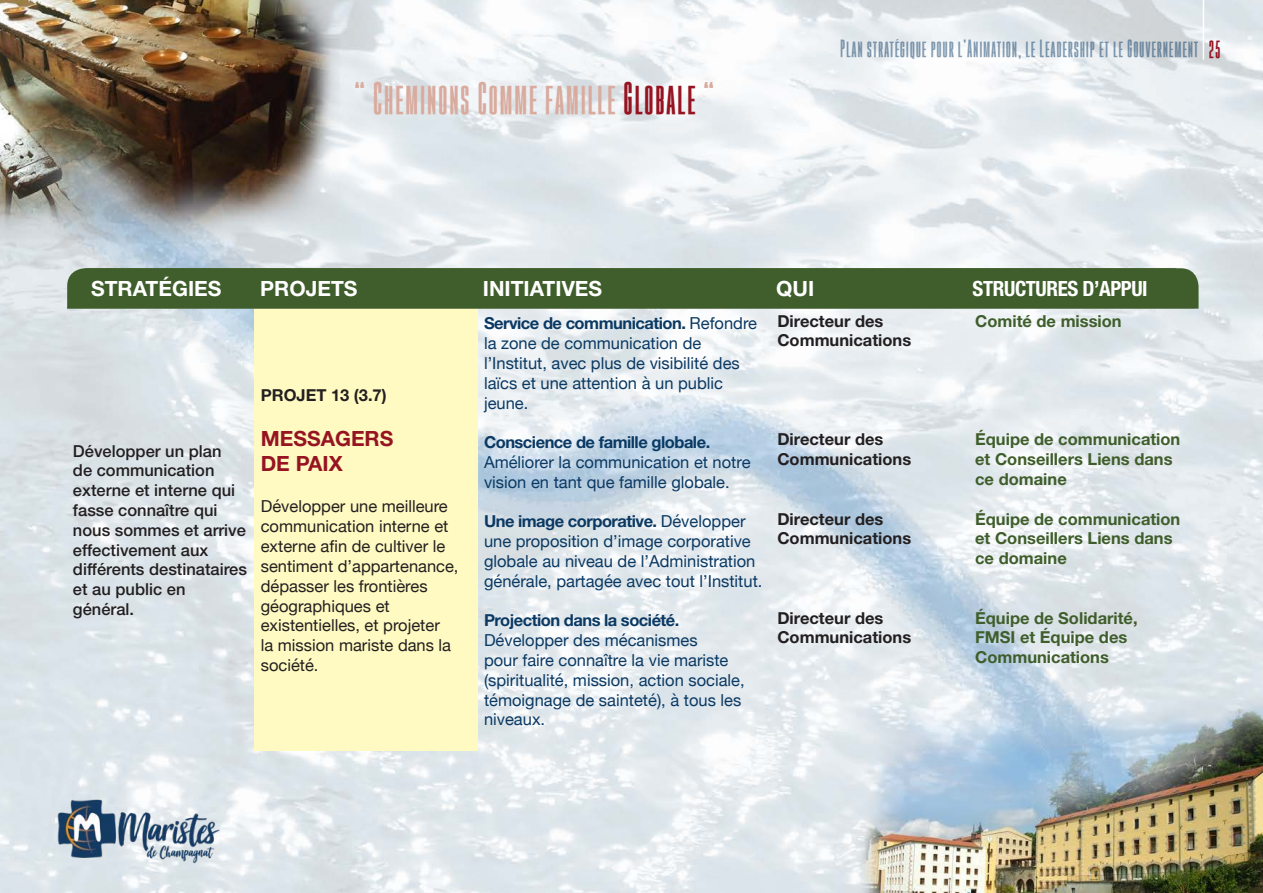
<style>
.page{position:relative;width:1263px;height:893px;background:#fff}
.page>*{position:absolute;margin:0;border:0;box-sizing:border-box;transform-origin:0 0}
.t1{font:700 33px "Gobold High";letter-spacing:.04em;color:#d9ab9e}
.t2{font:700 21px "Helvetica Neue";color:#fff}
.t3{font:700 condensed 21px "Helvetica Neue";letter-spacing:-.02em;color:#fff}
.t4{font:700 21px "Helvetica Neue";color:#961421}
.t5{font:700 18px "Gobold High";letter-spacing:.04em;color:#0a3963}
.t6{font:16.5px/19.8px "Helvetica Neue";color:#0a3963}
.t7{font:16.5px/19.8px "Helvetica Neue";color:#231f20}
.t8{font:700 16.5px/19.8px "Helvetica Neue";color:#3f5e2b}
.t9{font:500 16.5px/19.8px "Helvetica Neue";color:#231f20}
.t10{font:700 16.5px "Helvetica Neue";color:#231f20}
.s1{color:#961421}
.s2{font-weight:700}
</style>
<div class="page">
<img style="left:0;top:0;width:1263px;height:893px">
<img style="left:54px;top:791px;width:166px;height:73px">
<hr style="left:1203px;top:0;width:1px;height:60px;background:#fff">
<div style="left:255px;top:308px;width:223px;height:443px;background:#fffac1"></div>
<svg style="left:67px;top:268px;width:1131px;height:41px;background:#5a744a"></svg>
<div style="left:85px;top:268px;width:1091px;height:40px;background:#3f5e2b"></div>
<p class="t1" style="left:354px;top:78px;width:362px">“ Cheminons Comme famille <span class="s1">Globale</span> “</p>
<p class="t5" style="left:840px;top:37px;width:382px">Plan stratégique pour l’Animation, le Leadership et le Gouvernement <span class="s1">25</span></p>
<p class="t2" style="left:91px;top:276px;width:132px">STRATÉGIES</p>
<p class="t2" style="left:260px;top:276px;width:99px">PROJETS</p>
<p class="t2" style="left:483px;top:276px;width:121px">INITIATIVES</p>
<p class="t2" style="left:776px;top:276px;width:40px">QUI</p>
<p class="t3" style="left:972px;top:276px;width:177px">STRUCTURES D’APPUI</p>
<p class="t9" style="left:73px;top:441px;width:175px">Développer un plan<br>de communication externe et interne qui fasse connaître qui nous sommes et arrive effectivement aux différents destinataires et au public en général.</p>
<p class="t10" style="left:261px;top:385px;width:127px">PROJET 13 (3.7)</p>
<p class="t4" style="left:261px;top:425px;width:134px">MESSAGERS</p>
<p class="t4" style="left:261px;top:451px;width:84px">DE PAIX</p>
<p class="t7" style="left:261px;top:498px;width:199px">Développer une meilleure communication interne et externe afin de cultiver le sentiment d’appartenance, dépasser les frontières géographiques et existentielles, et projeter<br>la mission mariste dans la société.</p>
<p class="t6" style="left:484px;top:315px;width:275px"><span class="s2">Service de communication.</span> Refondre la zone de communication de l’Institut, avec plus de visibilité des laïcs et une attention à un public jeune.</p>
<p class="t6" style="left:484px;top:433px;width:268px"><span class="s2">Conscience de famille globale.<br></span>Améliorer la communication et notre vision en tant que famille globale.</p>
<p class="t6" style="left:484px;top:513px;width:280px"><span class="s2">Une image corporative.</span> Développer une proposition d’image corporative globale au niveau de l’Administration générale, partagée avec tout l’Institut.</p>
<p class="t6" style="left:484px;top:612px;width:262px"><span class="s2">Projection dans la société.<br></span>Développer des mécanismes<br>pour faire connaître la vie mariste (spiritualité, mission, action sociale, témoignage de sainteté), à tous les niveaux.</p>
<p class="t10" style="left:777px;top:310px;width:108px">Directeur des</p>
<p class="t10" style="left:777px;top:330px;width:135px">Communications</p>
<p class="t10" style="left:777px;top:429px;width:108px">Directeur des</p>
<p class="t10" style="left:777px;top:449px;width:135px">Communications</p>
<p class="t10" style="left:777px;top:508px;width:108px">Directeur des</p>
<p class="t10" style="left:777px;top:528px;width:135px">Communications</p>
<p class="t10" style="left:777px;top:607px;width:108px">Directeur des</p>
<p class="t10" style="left:777px;top:627px;width:135px">Communications</p>
<p class="t8" style="left:975px;top:310px;width:148px">Comité de mission</p>
<p class="t8" style="left:975px;top:429px;width:207px">Équipe de communication et Conseillers Liens dans ce domaine</p>
<p class="t8" style="left:975px;top:508px;width:207px">Équipe de communication et Conseillers Liens dans ce domaine</p>
<p class="t8" style="left:975px;top:607px;width:164px">Équipe de Solidarité,<br>FMSI et Équipe des<br>Communications</p>
</div>
